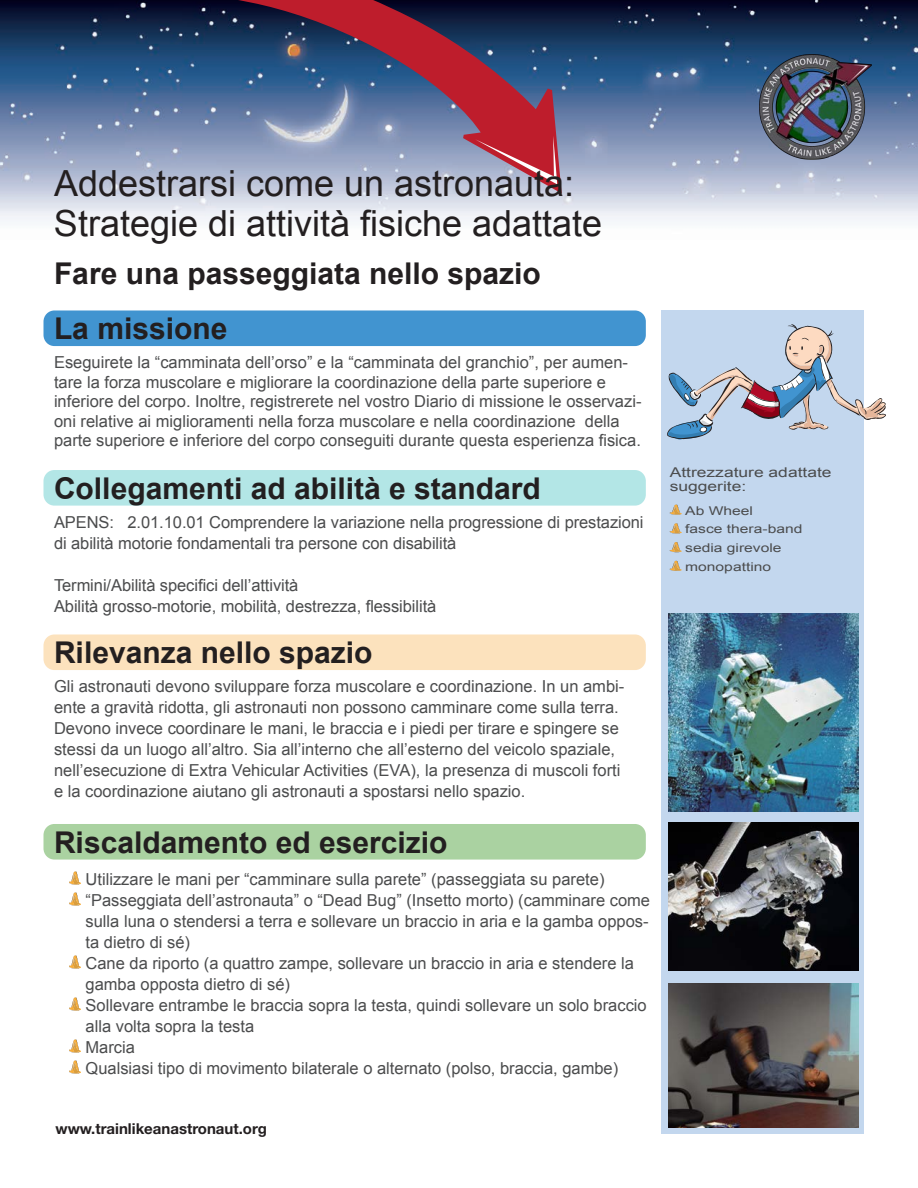
<style>
.page{position:relative;width:918px;height:1188px;background:#fff}
.page>*{position:absolute;margin:0;border:0;box-sizing:border-box;transform-origin:0 0}
.t1{font:36px/40.5px "Arial";color:#231f20}
.t2{font:700 30px "Arial";color:#231f20}
.Content_text{font:16.5px/21px "Arial";color:#4b4c4d}
.Content_text-2{font:700 15px "Helvetica Neue LT Std";color:#231f20}
.Content_text-3{font:13.5px/13.5px "Arial";color:#4b4c4d;scale:1.29 1}
.Content_text-4{font:12.15px "Arial";color:#4b4c4d;scale:1.29 1}
</style>
<div class="page">
<img style="left:0;top:0;width:918px;height:223px">
<svg style="left:199px;top:0;width:363px;height:193px;background:#6c6181"></svg>
<svg style="left:475px;top:136px;width:82px;height:48px;background:#bc6475"></svg>
<svg style="left:69px;top:871px;width:12px;height:14px"></svg>
<svg style="left:69px;top:892px;width:12px;height:14px"></svg>
<svg style="left:69px;top:955px;width:12px;height:14px"></svg>
<svg style="left:69px;top:997px;width:12px;height:14px"></svg>
<svg style="left:69px;top:1039px;width:12px;height:14px"></svg>
<svg style="left:69px;top:1060px;width:12px;height:14px"></svg>
<div style="left:44px;top:310px;width:602px;height:36px;background:#4194d0;border-radius:11px"></div>
<div style="left:44px;top:470px;width:602px;height:36px;background:#b3e6e6;border-radius:11px"></div>
<div style="left:44px;top:634px;width:602px;height:36px;background:#fce2bd;border-radius:11px"></div>
<div style="left:44px;top:824px;width:602px;height:36px;background:#aad2a1;border-radius:11px"></div>
<div style="left:662px;top:310px;width:202px;height:824px;background:#c3d7ee"></div>
<svg style="left:670px;top:505px;width:12px;height:10px"></svg>
<svg style="left:670px;top:523px;width:12px;height:10px"></svg>
<svg style="left:670px;top:542px;width:12px;height:10px"></svg>
<svg style="left:670px;top:561px;width:12px;height:10px"></svg>
<img style="left:668px;top:613px;width:190px;height:198px">
<img style="left:668px;top:822px;width:190px;height:149px">
<img style="left:668px;top:983px;width:190px;height:145px">
<svg style="left:667px;top:324px;width:219px;height:116px"></svg>
<img style="left:759px;top:54px;width:113px;height:106px">
<p class="t1" style="left:54px;top:163px;width:550px">Addestrarsi come un astronauta:<br>Strategie di attività fisiche adattate</p>
<p class="t2" style="left:54px;top:254px;width:488px">Fare una passeggiata nello spazio</p>
<p class="t2" style="left:54px;top:308px;width:175px">La missione</p>
<p class="Content_text" style="left:54px;top:353px;width:589px;line-height:19.5px">Eseguirete la “camminata dell’orso” e la “camminata del granchio”, per aumen&shy;tare la forza muscolare e migliorare la coordinazione della parte superiore e inferiore del corpo. Inoltre, registrerete nel vostro Diario di missione le osservazi&shy;oni relative ai miglioramenti nella forza muscolare e nella coordinazione della parte superiore e inferiore del corpo conseguiti durante questa esperienza fisica.</p>
<p class="t2" style="left:54px;top:468px;width:488px">Collegamenti ad abilità e standard</p>
<p class="Content_text" style="left:54px;top:512px;width:591px">APENS: 2.01.10.01 Comprendere la variazione nella progressione di prestazioni di abilità motorie fondamentali tra persone con disabilità</p>
<p class="Content_text" style="left:54px;top:575px;width:246px">Termini/Abilità specifici dell’attività</p>
<p class="Content_text" style="left:54px;top:596px;width:384px">Abilità grosso-motorie, mobilità, destrezza, flessibilità</p>
<p class="t2" style="left:54px;top:633px;width:320px">Rilevanza nello spazio</p>
<p class="Content_text" style="left:54px;top:676px;width:572px">Gli astronauti devono sviluppare forza muscolare e coordinazione. In un ambi&shy;ente a gravità ridotta, gli astronauti non possono camminare come sulla terra.<br>Devono invece coordinare le mani, le braccia e i piedi per tirare e spingere se stessi da un luogo all’altro. Sia all’interno che all’esterno del veicolo spaziale, nell’esecuzione di Extra Vehicular Activities (EVA), la presenza di muscoli forti e la coordinazione aiutano gli astronauti a spostarsi nello spazio.</p>
<p class="t2" style="left:54px;top:822px;width:395px">Riscaldamento ed esercizio</p>
<p class="Content_text" style="left:86px;top:868px;width:520px">Utilizzare le mani per “camminare sulla parete” (passeggiata su parete)</p>
<p class="Content_text" style="left:86px;top:889px;width:566px;text-align:justify">“Passeggiata dell’astronauta” o “Dead Bug” (Insetto morto) (camminare come sulla luna o stendersi a terra e sollevare un braccio in aria e la gamba oppos&shy;ta dietro di sé)</p>
<p class="Content_text" style="left:86px;top:952px;width:550px">Cane da riporto (a quattro zampe, sollevare un braccio in aria e stendere la gamba opposta dietro di sé)</p>
<p class="Content_text" style="left:86px;top:994px;width:563px">Sollevare entrambe le braccia sopra la testa, quindi sollevare un solo braccio alla volta sopra la testa</p>
<p class="Content_text" style="left:86px;top:1036px;width:51px">Marcia</p>
<p class="Content_text" style="left:86px;top:1057px;width:534px">Qualsiasi tipo di movimento bilaterale o alternato (polso, braccia, gambe)</p>
<p class="Content_text-2" style="left:56px;top:1119px;width:213px">www.trainlikeanastronaut.org</p>
<p class="Content_text-3" style="left:670px;top:466px;width:127px">Attrezzature adattate suggerite:</p>
<p class="Content_text-4" style="left:685px;top:503px;width:54px">Ab Wheel</p>
<p class="Content_text-4" style="left:685px;top:521px;width:92px">fasce thera-band</p>
<p class="Content_text-4" style="left:685px;top:540px;width:76px">sedia girevole</p>
<p class="Content_text-4" style="left:685px;top:559px;width:68px">monopattino</p>
</div>
